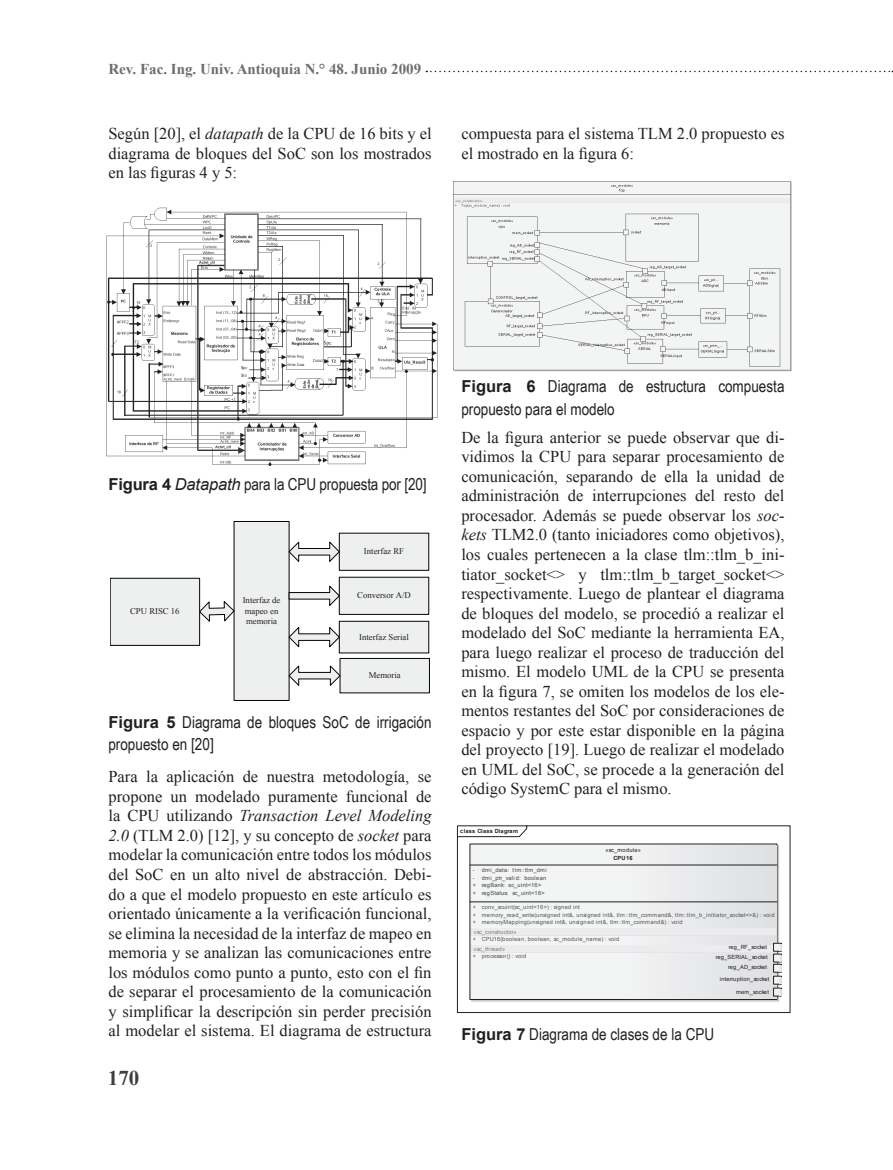
<style>
.page{position:relative;width:893px;height:1170px;background:#fff}
.page>*{position:absolute;margin:0;border:0;box-sizing:border-box;transform-origin:0 0}
.t1{font:700 21px "Times New Roman";color:#3e3e3f}
.t2{font:16.5px/19.5px "Times New Roman";color:#231f20;text-align:justify}
.t3{font:16.5px/22.5px "Arial Narrow";color:#231f20}
.t4{font:700 15px "Times New Roman";color:#6c6d70}
.t5{font:8.7px/10.5px "Times New Roman";color:#231f20}
.t6{font:5.7px/7.4px "Arial";letter-spacing:.045em;color:#565759}
.t7{font:5.7px/7.4px "Arial";letter-spacing:.045em;color:#434445}
.t8{font:5.7px "Arial";letter-spacing:.035em;color:#231f20}
.t9{font:5.7px "Arial";letter-spacing:.025em;color:#7b7d80}
.t10{font:700 5.7px "Arial";letter-spacing:.035em;color:#231f20}
.t11{font:5.7px "Arial";letter-spacing:.015em;color:#231f20}
.t12{font:5.7px "Arial";letter-spacing:-.015em;color:#231f20}
.s1{font-style:italic}
.s2{font-family:"Arial";font-weight:700}
.s3{font-family:"Arial";font-style:italic}
</style>
<div class="page">
<svg style="left:426px;top:71px;width:467px;height:1px"></svg>
<img style="left:106px;top:207px;width:332px;height:259px">
<div style="left:339px;top:621px;width:90px;height:32px;background:#eef0f0"></div>
<div style="left:339px;top:621px;width:90px;height:32px;border:1px solid #040503"></div>
<div style="left:339px;top:577px;width:90px;height:37px;background:#eef0f0"></div>
<div style="left:339px;top:533px;width:90px;height:37px;background:#eef0f0"></div>
<div style="left:340px;top:658px;width:89px;height:34px;background:#eef0f0"></div>
<div style="left:340px;top:658px;width:89px;height:35px;border:1px solid #040503"></div>
<div style="left:110px;top:578px;width:90px;height:67px;background:#eef0f0"></div>
<div style="left:110px;top:578px;width:90px;height:67px;border:1px solid #040503"></div>
<div style="left:234px;top:521px;width:55px;height:179px;background:#eef0f0"></div>
<svg style="left:199px;top:601px;width:35px;height:20px"></svg>
<svg style="left:289px;top:665px;width:51px;height:20px"></svg>
<svg style="left:289px;top:627px;width:50px;height:20px"></svg>
<svg style="left:289px;top:542px;width:50px;height:19px"></svg>
<svg style="left:289px;top:586px;width:50px;height:19px"></svg>
<img style="left:453px;top:181px;width:339px;height:190px">
<svg style="left:457px;top:825px;width:333px;height:187px"></svg>
<div style="left:460px;top:827px;width:58px;height:7px;background:#fff"></div>
<div style="left:470px;top:843px;width:307px;height:156px;background:#f3f4f4"></div>
<div style="left:624px;top:845px;width:152px;height:153px;background:#e8e9ea"></div>
<hr style="left:470px;top:864px;width:307px;height:1px;background:#231f20">
<hr style="left:470px;top:901px;width:307px;height:1px;background:#231f20">
<div style="left:472px;top:928px;width:303px;height:7px;background:#ececee"></div>
<div style="left:472px;top:945px;width:303px;height:7px;background:#ececee"></div>
<div style="left:773px;top:988px;width:8px;height:7px;background:#f3f4f4"></div>
<div style="left:773px;top:987px;width:9px;height:9px;border:1px solid #231f20"></div>
<div style="left:773px;top:976px;width:8px;height:8px;background:#f3f4f4"></div>
<div style="left:773px;top:975px;width:9px;height:9px;border:1px solid #231f20"></div>
<div style="left:773px;top:964px;width:8px;height:8px;background:#f3f4f4"></div>
<div style="left:773px;top:963px;width:9px;height:9px;border:1px solid #231f20"></div>
<div style="left:773px;top:954px;width:8px;height:7px;background:#f3f4f4"></div>
<div style="left:773px;top:953px;width:9px;height:9px;border:1px solid #231f20"></div>
<div style="left:773px;top:943px;width:8px;height:8px;background:#f3f4f4"></div>
<div style="left:773px;top:942px;width:9px;height:9px;border:1px solid #231f20"></div>
<svg style="left:778px;top:944px;width:3px;height:27px"></svg>
<p class="t4" style="left:108px;top:59px;width:314px">Rev. Fac. Ing. Univ. Antioquia N.° 48. Junio 2009</p>
<p class="t2" style="left:108px;top:123px;width:325px">Según [20], el <span class="s1">datapath</span> de la CPU de 16 bits y el diagrama de bloques del SoC son los mostrados en las figuras 4 y 5:</p>
<p class="t2" style="left:461px;top:123px;width:325px">compuesta para el sistema TLM 2.0 propuesto es el mostrado en la figura 6:</p>
<p class="t3" style="left:108px;top:472px;width:320px"><span class="s2">Figura 4</span> <span class="s3">Datapath</span> para la CPU propuesta por [20]</p>
<p class="t5" style="left:130px;top:606px;width:51px">CPU RISC 16</p>
<p class="t5" style="left:243px;top:594px;width:39px">Interfaz de mapeo en memoria</p>
<p class="t5" style="left:364px;top:546px;width:42px">Interfaz RF</p>
<p class="t5" style="left:357px;top:590px;width:55px">Conversor A/D</p>
<p class="t5" style="left:359px;top:631px;width:51px">Interfaz Serial</p>
<p class="t5" style="left:369px;top:670px;width:34px">Memoria</p>
<p class="t3" style="left:108px;top:710px;width:325px"><span class="s2">Figura 5</span> Diagrama de bloques SoC de irrigación propuesto en [20]</p>
<p class="t2" style="left:108px;top:766px;width:325px">Para la aplicación de nuestra metodología, se propone un modelado puramente funcional de la CPU utilizando <span class="s1">Transaction Level Modeling 2.0</span> (TLM 2.0) [12], y su concepto de <span class="s1">socket</span> para modelar la comunicación entre todos los módulos del SoC en un alto nivel de abstracción. Debi&shy;do a que el modelo propuesto en este artículo es orientado únicamente a la verificación funcional, se elimina la necesidad de la interfaz de mapeo en memoria y se analizan las comunicaciones entre los módulos como punto a punto, esto con el fin de separar el procesamiento de la comunicación y simplificar la descripción sin perder precisión al modelar el sistema. El diagrama de estructura</p>
<p class="t1" style="left:108px;top:1062px;width:33px">170</p>
<p class="t3" style="left:461px;top:374px;width:325px"><span class="s2">Figura 6</span> Diagrama de estructura compuesta propuesto para el modelo</p>
<p class="t2" style="left:461px;top:427px;width:325px">De la figura anterior se puede observar que di&shy;vidimos la CPU para separar procesamiento de comunicación, separando de ella la unidad de administración de interrupciones del resto del procesador. Además se puede observar los <span class="s1">soc&shy;kets</span> TLM2.0 (tanto iniciadores como objetivos), los cuales pertenecen a la clase tlm::tlm_b_ini&shy;tiator_socket&lt;&gt; y tlm::tlm_b_target_socket&lt;&gt; respectivamente. Luego de plantear el diagrama de bloques del modelo, se procedió a realizar el modelado del SoC mediante la herramienta EA, para luego realizar el proceso de traducción del mismo. El modelo UML de la CPU se presenta en la figura 7, se omiten los modelos de los ele&shy;mentos restantes del SoC por consideraciones de espacio y por este estar disponible en la página del proyecto [19]. Luego de realizar el modelado en UML del SoC, se procede a la generación del código SystemC para el mismo.</p>
<p class="t10" style="left:460px;top:827px;width:59px">class Class Diagram</p>
<p class="t8" style="left:606px;top:846px;width:37px">«sc_module»</p>
<p class="t10" style="left:613px;top:854px;width:21px">CPU16</p>
<p class="t7" style="left:473px;top:866px;width:75px">- dmi_data: tlm::tlm_dmi</p>
<p class="t7" style="left:473px;top:874px;width:75px">- dmi_ptr_vali d: boolean + regBank: sc_uint&lt;16&gt;<br>+ regStatus: sc_uint&lt;16&gt;</p>
<p class="t6" style="left:473px;top:903px;width:303px">+ conv_scuint(sc_uint&lt;16&gt;) : signed int<br>+ memory_read_write(unsigned int&amp;, unsigned int&amp;, tlm::tlm_command&amp;, tlm::tlm_b_initiator_socket&lt;&gt;&amp;) : void + memoryMapping(unsigned int&amp;, unsigned int&amp;, tlm::tlm_command&amp;) : void</p>
<p class="t9" style="left:473px;top:927px;width:45px">«sc_constructor»</p>
<p class="t6" style="left:473px;top:935px;width:148px">+ CPU16(boolean, boolean, sc_module_name) : void</p>
<p class="t9" style="left:473px;top:944px;width:34px">«sc_thread»</p>
<p class="t6" style="left:473px;top:952px;width:55px">+ processor() : void</p>
<p class="t8" style="left:736px;top:988px;width:34px">mem_socket</p>
<p class="t12" style="left:729px;top:943px;width:40px">reg_RF_socket</p>
<p class="t8" style="left:716px;top:953px;width:54px">reg_SERIAL_socket</p>
<p class="t11" style="left:728px;top:962px;width:40px">reg_AD_socket</p>
<p class="t8" style="left:720px;top:975px;width:51px">interruption_socket</p>
<p class="t3" style="left:461px;top:1022px;width:254px"><span class="s2">Figura 7</span> Diagrama de clases de la CPU</p>
</div>
